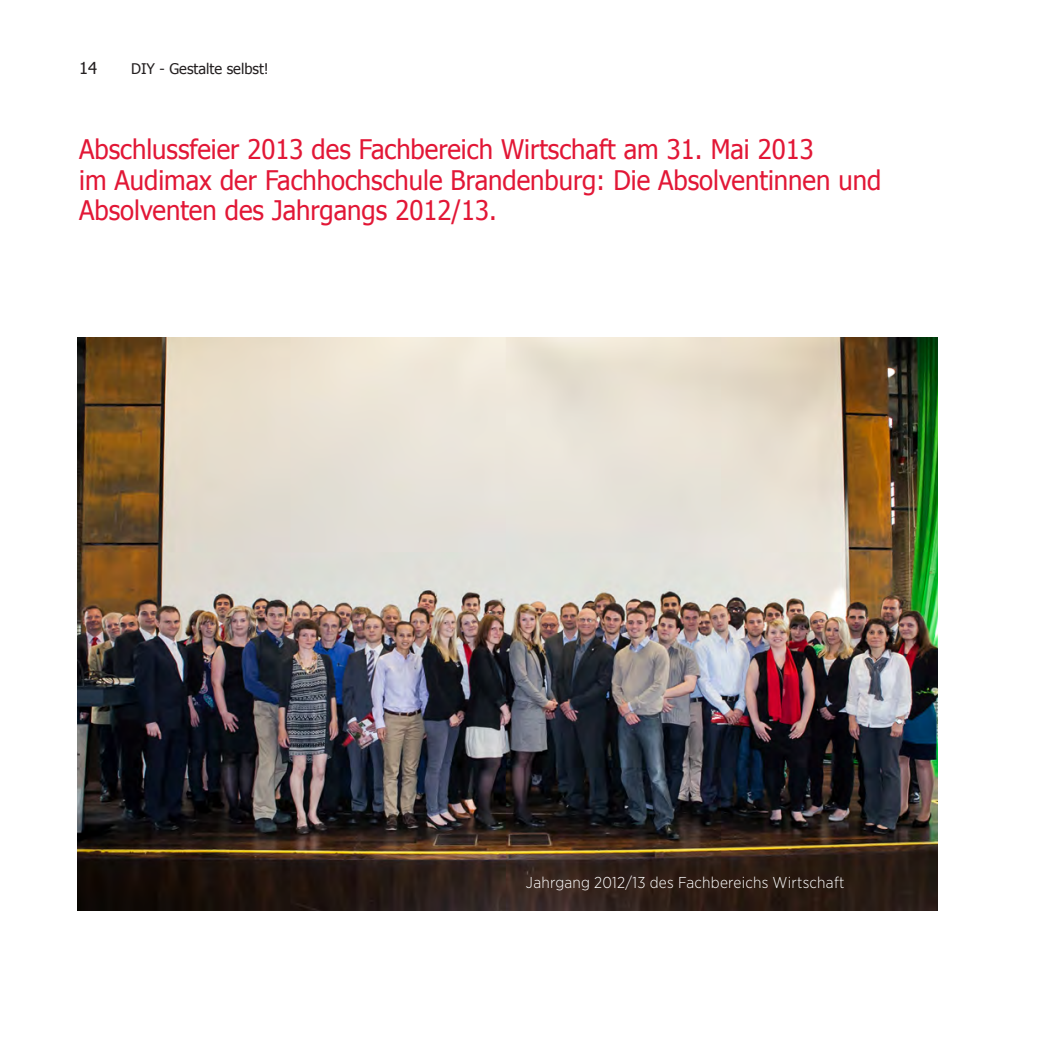
<style>
.page{position:relative;width:1042px;height:1042px;background:#fff}
.page>*{position:absolute;margin:0;border:0;box-sizing:border-box;transform-origin:0 0}
.t1{font:26.95px/30.8px "Tahoma";color:#e21736;scale:.95 1}
.t2{font:16.45px "Tahoma";color:#231f20}
.t3{font:300 15.75px "Gotham Narrow";letter-spacing:.015em;color:#fff}
.t4{font:14.7px "Tahoma";color:#231f20}
</style>
<div class="page">
<img style="left:78px;top:337px;width:859px;height:573px">
<p class="t2" style="left:79px;top:57px;width:20px">14</p>
<p class="t4" style="left:131px;top:59px;width:139px">DIY - Gestalte selbst!</p>
<p class="t1" style="left:79px;top:132px;width:846px">Abschlussfeier 2013 des Fachbereich Wirtschaft am 31. Mai 2013<br>im Audimax der Fachhochschule Brandenburg: Die Absolventinnen und<br>Absolventen des Jahrgangs 2012/13.</p>
<p class="t3" style="left:526px;top:872px;width:320px">Jahrgang 2012/13 des Fachbereichs Wirtschaft</p>
</div>
